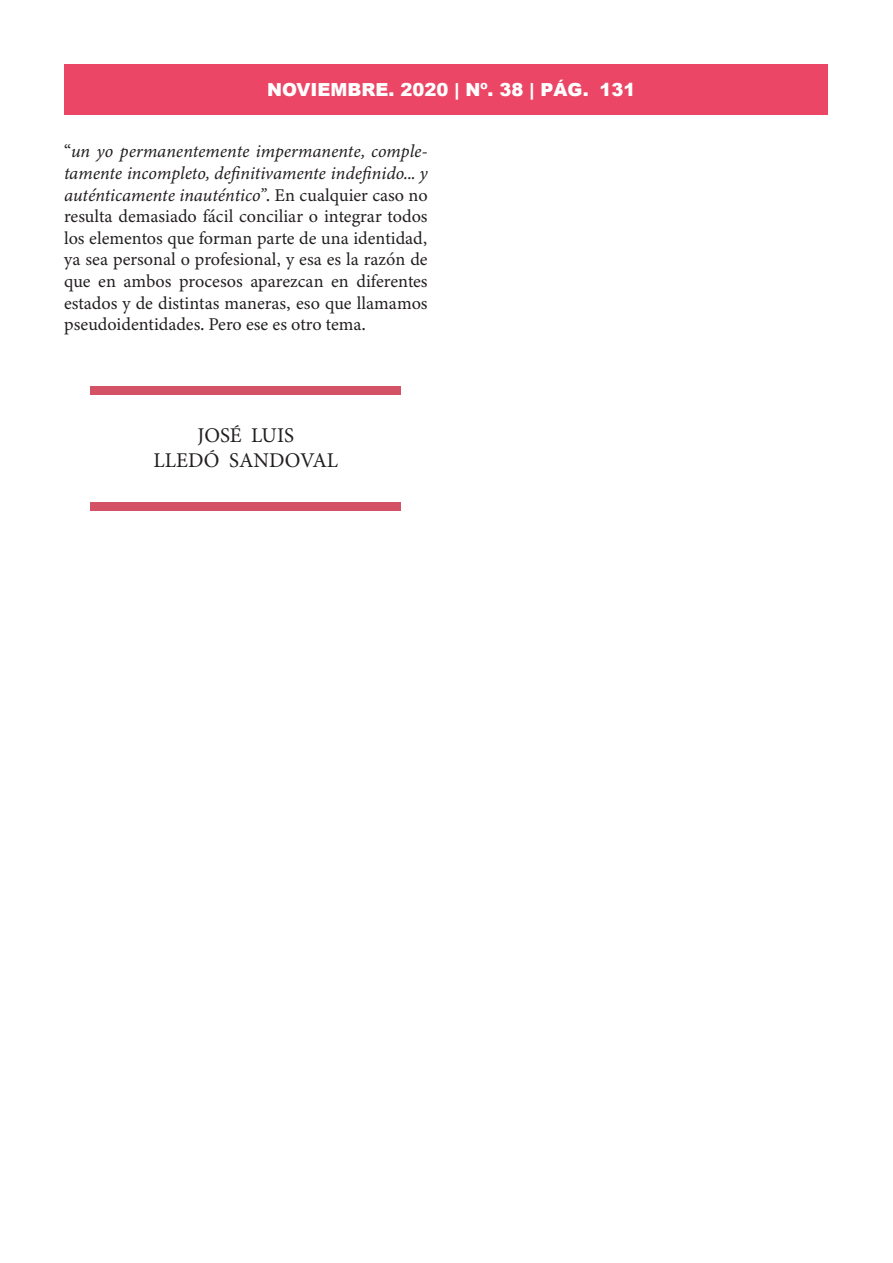
<style>
.page{position:relative;width:893px;height:1263px;background:#fff}
.page>*{position:absolute;margin:0;border:0;box-sizing:border-box;transform-origin:0 0}
.t1{font:21px "Minion Pro";color:#231f20}
.t2{font:18px/21.6px "Minion Variable Concept";color:#231f20;text-align:justify}
.t3{font:900 18px "Arial";color:#fff}
.s1{font-style:italic}
</style>
<div class="page">
<div style="left:64px;top:65px;width:764px;height:50px;background:#eb4665"></div>
<div style="left:91px;top:387px;width:310px;height:8px;background:#d45266"></div>
<div style="left:91px;top:502px;width:310px;height:8px;background:#d45266"></div>
<p class="t3" style="left:267px;top:77px;width:370px">NOVIEMBRE. 2020 | Nº. 38 | PÁG. 131</p>
<p class="t2" style="left:64px;top:141px;width:365px">“<span class="s1">un yo permanentemente impermanente, comple&shy;tamente incompleto, definitivamente indefinido... y auténticamente inauténtico”</span>. En cualquier caso no resulta demasiado fácil conciliar o integrar todos los elementos que forman parte de una identidad, ya sea personal o profesional, y esa es la razón de que en ambos procesos aparezcan en diferentes estados y de distintas maneras, eso que llamamos pseudoidentidades. Pero ese es otro tema.</p>
<p class="t1" style="left:198px;top:421px;width:98px">JOSÉ LUIS</p>
<p class="t1" style="left:153px;top:446px;width:186px">LLEDÓ SANDOVAL</p>
</div>
